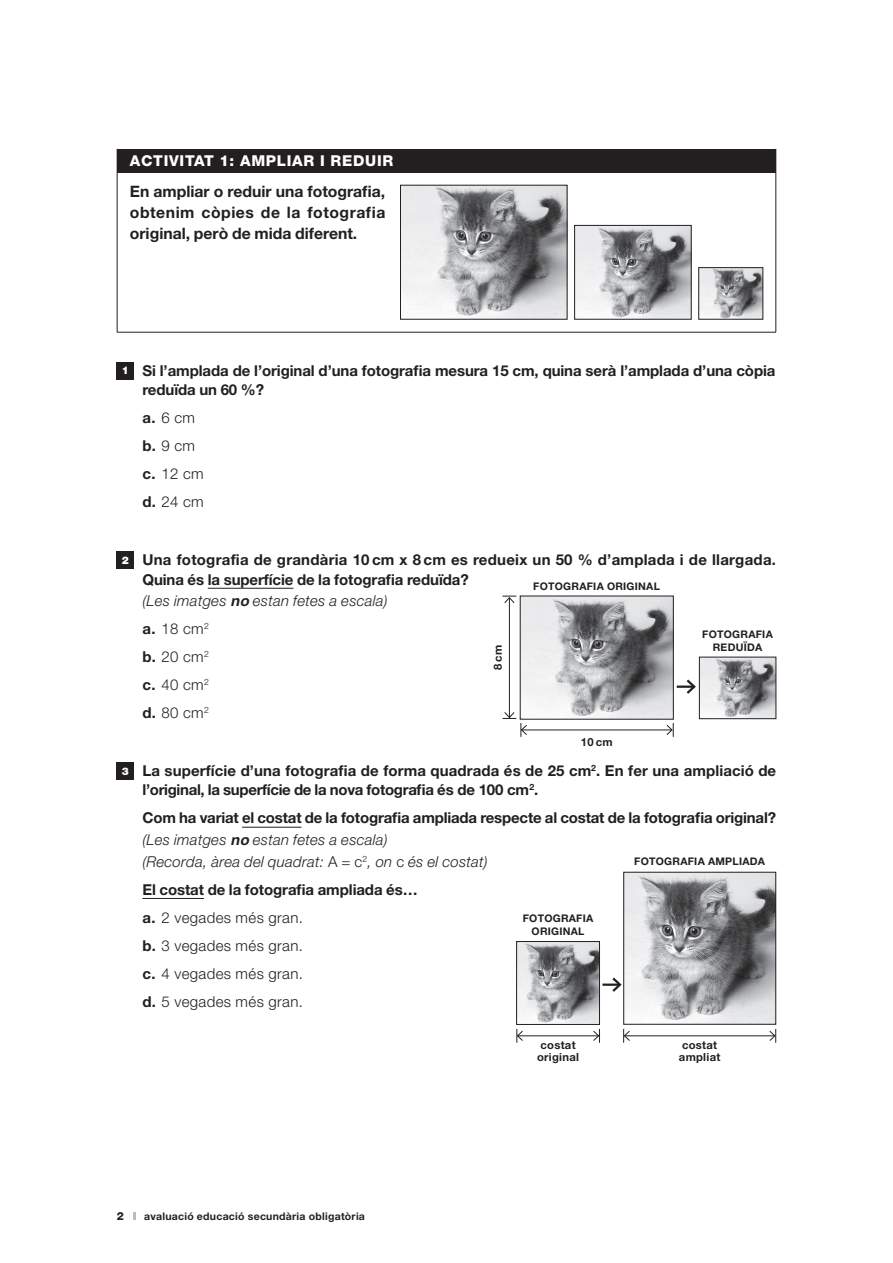
<style>
.page{position:relative;width:893px;height:1263px;background:#fff}
.page>*{position:absolute;margin:0;border:0;box-sizing:border-box;transform-origin:0 0}
.t1{font:700 15.75px/21px "Helvetica Neue";color:#231f20;text-align:justify}
.t2{font:700 15px/19.5px "Helvetica Neue";letter-spacing:-.005em;color:#231f20}
.t3{font:300 15px/28px "Helvetica Neue";letter-spacing:.025em;color:#231f20}
.t4{font:700 15px/19.5px "Helvetica Neue";letter-spacing:.015em;color:#231f20}
.t5{font:italic 300 15px/28px "Helvetica Neue";letter-spacing:.015em;color:#231f20}
.t6{font:800 15px "Helvetica Neue";letter-spacing:.05em;color:#fff}
.t7{font:700 11.25px/12px "Helvetica Neue";letter-spacing:.025em;color:#231f20}
.t8{font:800 11.25px "Helvetica Neue";color:#231f20}
.t9{font:700 10.5px/12.8px "Helvetica Neue";letter-spacing:.025em;color:#231f20;text-align:center}
.s1{font-weight:900;font-size:10.5px;color:#fff}
.s2{font-weight:700}
.s3{font-weight:700;font-style:normal}
.s4{font-style:normal}
.s5{font-weight:300;font-style:italic}
.s6{font-style:italic}
.s7{font-weight:300}
</style>
<div class="page">
<svg style="left:133px;top:1212px;width:2px;height:8px"></svg>
<hr style="left:208px;top:588px;width:85px;height:1px;background:#231f20">
<hr style="left:242px;top:827px;width:59px;height:1px;background:#231f20">
<hr style="left:142px;top:898px;width:62px;height:1px;background:#231f20">
<div style="left:117px;top:149px;width:659px;height:23px;background:#231f20"></div>
<svg style="left:776px;top:149px;width:1px;height:23px"></svg>
<hr style="left:117px;top:172px;width:1px;height:160px;background:#231f20">
<hr style="left:776px;top:172px;width:1px;height:160px;background:#231f20">
<hr style="left:117px;top:332px;width:281px;height:1px;background:#231f20">
<hr style="left:398px;top:332px;width:378px;height:1px;background:#231f20">
<img style="left:402px;top:187px;width:163px;height:130px">
<img style="left:576px;top:227px;width:113px;height:90px">
<div style="left:574px;top:225px;width:117px;height:94px;border:1px solid #231f20"></div>
<img style="left:700px;top:269px;width:61px;height:48px">
<div style="left:698px;top:267px;width:65px;height:52px;border:1px solid #231f20"></div>
<div style="left:117px;top:362px;width:17px;height:17px;background:#231f20"></div>
<div style="left:117px;top:551px;width:17px;height:17px;background:#231f20"></div>
<div style="left:117px;top:762px;width:17px;height:17px;background:#231f20"></div>
<img style="left:522px;top:598px;width:149px;height:119px">
<hr style="left:521px;top:730px;width:151px;height:1px;background:#231f20">
<svg style="left:666px;top:723px;width:8px;height:14px"></svg>
<hr style="left:509px;top:598px;width:1px;height:119px;background:#231f20">
<svg style="left:502px;top:596px;width:14px;height:8px"></svg>
<svg style="left:502px;top:711px;width:25px;height:26px"></svg>
<hr style="left:677px;top:685px;width:17px;height:3px;background:#231f20">
<svg style="left:684px;top:679px;width:12px;height:15px"></svg>
<img style="left:701px;top:659px;width:73px;height:58px">
<div style="left:699px;top:657px;width:77px;height:62px;border:1px solid #231f20"></div>
<hr style="left:624px;top:1035px;width:151px;height:1px;background:#231f20">
<svg style="left:623px;top:1029px;width:7px;height:14px"></svg>
<svg style="left:769px;top:1029px;width:7px;height:14px"></svg>
<hr style="left:517px;top:1035px;width:82px;height:1px;background:#231f20">
<svg style="left:516px;top:1029px;width:7px;height:14px"></svg>
<svg style="left:593px;top:1029px;width:7px;height:14px"></svg>
<img style="left:518px;top:943px;width:80px;height:80px">
<div style="left:516px;top:941px;width:84px;height:84px;border:1px solid #231f20"></div>
<hr style="left:602px;top:983px;width:18px;height:3px;background:#231f20">
<svg style="left:610px;top:977px;width:12px;height:15px"></svg>
<img style="left:625px;top:874px;width:149px;height:148px">
<div style="left:623px;top:872px;width:153px;height:152px;border:1px solid #231f20"></div>
<p class="t6" style="left:130px;top:152px;width:265px">ACTIVITAT 1: AMPLIAR I REDUIR</p>
<p class="t1" style="left:130px;top:181px;width:257px">En ampliar o reduir una fotografia, obtenim còpies de la fotografia original, però de mida diferent.</p>
<p class="t2" style="left:142px;top:360px;width:635px;text-indent:-21px"><span class="s1">1</span> Si l’amplada de l’original d’una fotografia mesura 15 cm, quina serà l’amplada d’una còpia reduïda un 60 %?</p>
<p class="t3" style="left:142px;top:403px;width:63px"><span class="s2">a.</span> 6 cm <span class="s2">b.</span> 9 cm <span class="s2">c.</span> 12 cm <span class="s2">d.</span> 24 cm</p>
<p class="t4" style="left:142px;top:549px;width:635px;text-indent:-21px"><span class="s1">2</span> Una fotografia de grandària 10 cm x 8 cm es redueix un 50 % d’amplada i de llargada.<br>Quina és la superfície de la fotografia reduïda?</p>
<p class="t5" style="left:142px;top:586px;width:247px">(Les imatges <span class="s2">no</span> estan fetes a escala) <span class="s3">a.</span> <span class="s4">18 cm</span><sup>2<br></sup><span class="s3">b.</span> <span class="s4">20 cm</span><sup>2<br></sup><span class="s3">c.</span> <span class="s4">40 cm</span><sup>2<br></sup><span class="s3">d.</span> <span class="s4">80 cm</span><sup>2</sup></p>
<p class="t9" style="left:533px;top:579px;width:128px">FOTOGRAFIA ORIGINAL</p>
<p class="t9" style="left:702px;top:628px;width:72px">FOTOGRAFIA<br>REDUÏDA</p>
<p class="t7" style="left:492px;top:670px;width:27px;rotate:-90deg">8cm</p>
<p class="t7" style="left:581px;top:735px;width:33px">10 cm</p>
<p class="t2" style="left:142px;top:760px;width:635px;text-indent:-21px"><span class="s1">3</span> La superfície d’una fotografia de forma quadrada és de 25 cm<sup>2</sup>. En fer una ampliació de l’original, la superfície de la nova fotografia és de 100 cm<sup>2</sup>.</p>
<p class="t2" style="left:142px;top:807px;width:635px;line-height:21.6px">Com ha variat el costat de la fotografia ampliada respecte al costat de la fotografia original? <span class="s5">(Les imatges</span> <span class="s6">no</span> <span class="s5">estan fetes a escala)<br>(Recorda, àrea del quadrat:</span> <span class="s7">A = c</span><sup>2</sup><span class="s5">, on</span> <span class="s7">c</span> <span class="s5">és el costat)</span></p>
<p class="t3" style="left:142px;top:875px;width:277px"><span class="s2">El costat de la fotografia ampliada és… a.</span> 2 vegades més gran.<br><span class="s2">b.</span> 3 vegades més gran.<br><span class="s2">c.</span> 4 vegades més gran.<br><span class="s2">d.</span> 5 vegades més gran.</p>
<p class="t9" style="left:634px;top:855px;width:132px">FOTOGRAFIA AMPLIADA</p>
<p class="t9" style="left:523px;top:912px;width:72px">FOTOGRAFIA<br>ORIGINAL</p>
<p class="t8" style="left:117px;top:1209px;width:9px">2</p>
<p class="t9" style="left:144px;top:1210px;width:222px">avaluació educació secundària obligatòria</p>
<p class="t7" style="left:537px;top:1039px;width:43px;text-align:center">costat original</p>
<p class="t7" style="left:679px;top:1039px;width:43px">costat ampliat</p>
</div>
